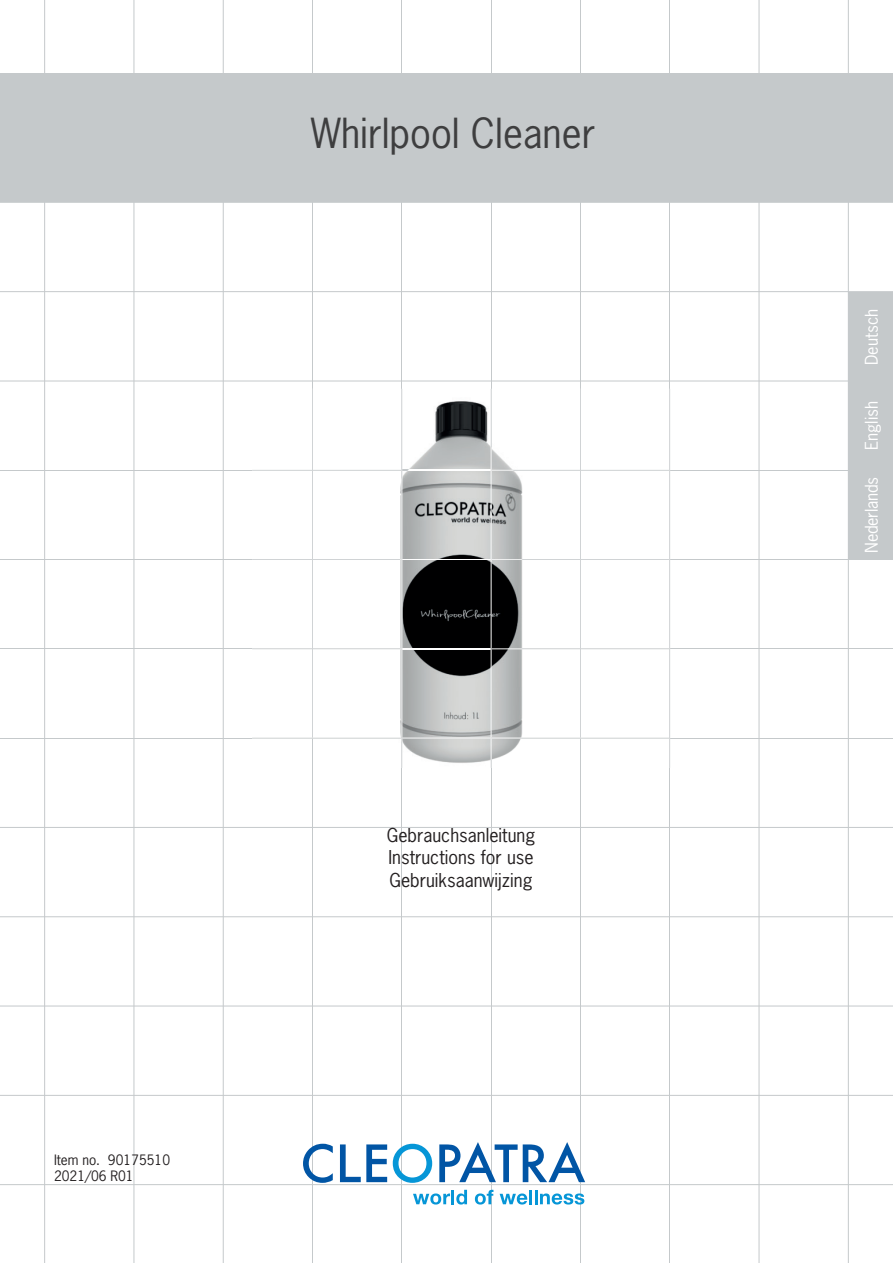
<style>
.page{position:relative;width:893px;height:1263px;background:#fff}
.page>*{position:absolute;margin:0;border:0;box-sizing:border-box;transform-origin:0 0}
.t1{font:39px "News Gothic";color:#3e3e3f}
.t2{font:18px/22.5px "News Gothic";color:#231f20;text-align:justify}
.t3{font:16.5px "News Gothic";color:#fff}
.t4{font:16.5px "News Gothic";letter-spacing:-.02em;color:#fff}
.t5{font:13.5px/16.2px "News Gothic";color:#231f20}
</style>
<div class="page">
<hr style="left:0;top:648px;width:893px;height:1px;background:#c5c9cb">
<hr style="left:0;top:559px;width:893px;height:1px;background:#c5c9cb">
<hr style="left:0;top:470px;width:893px;height:1px;background:#c5c9cb">
<hr style="left:0;top:291px;width:893px;height:1px;background:#c5c9cb">
<hr style="left:0;top:381px;width:893px;height:1px;background:#c5c9cb">
<hr style="left:312px;top:0;width:1px;height:1263px;background:#c5c9cb">
<hr style="left:580px;top:0;width:1px;height:1263px;background:#c5c9cb">
<hr style="left:491px;top:0;width:1px;height:1263px;background:#c5c9cb">
<hr style="left:401px;top:0;width:1px;height:1263px;background:#c5c9cb">
<hr style="left:134px;top:0;width:1px;height:1263px;background:#c5c9cb">
<hr style="left:759px;top:0;width:1px;height:1263px;background:#c5c9cb">
<hr style="left:848px;top:0;width:1px;height:1263px;background:#c5c9cb">
<hr style="left:44px;top:0;width:1px;height:1263px;background:#c5c9cb">
<hr style="left:0;top:827px;width:893px;height:1px;background:#c5c9cb">
<hr style="left:0;top:1006px;width:893px;height:1px;background:#c5c9cb">
<hr style="left:0;top:1095px;width:893px;height:1px;background:#c5c9cb">
<hr style="left:0;top:916px;width:893px;height:1px;background:#c5c9cb">
<hr style="left:0;top:202px;width:893px;height:1px;background:#c5c9cb">
<hr style="left:0;top:738px;width:893px;height:1px;background:#c5c9cb">
<hr style="left:223px;top:0;width:1px;height:1263px;background:#c5c9cb">
<hr style="left:669px;top:0;width:1px;height:1263px;background:#c5c9cb">
<div style="left:848px;top:470px;width:45px;height:89px;background:#c5c9cb"></div>
<div style="left:848px;top:381px;width:45px;height:89px;background:#c5c9cb"></div>
<div style="left:848px;top:292px;width:45px;height:89px;background:#c5c9cb"></div>
<svg style="left:303px;top:1144px;width:30px;height:39px"></svg>
<svg style="left:340px;top:1144px;width:47px;height:38px"></svg>
<svg style="left:393px;top:1144px;width:39px;height:39px"></svg>
<svg style="left:439px;top:1142px;width:146px;height:40px"></svg>
<svg style="left:413px;top:1193px;width:37px;height:11px"></svg>
<hr style="left:451px;top:1190px;width:3px;height:14px;background:#0696d7">
<svg style="left:456px;top:1190px;width:11px;height:14px"></svg>
<svg style="left:475px;top:1190px;width:18px;height:14px"></svg>
<svg style="left:500px;top:1193px;width:27px;height:11px"></svg>
<hr style="left:529px;top:1190px;width:3px;height:14px;background:#0696d7">
<svg style="left:535px;top:1190px;width:49px;height:14px"></svg>
<hr style="left:0;top:1184px;width:893px;height:1px;background:#c5c9cb">
<div style="left:0;top:74px;width:893px;height:128px;background:#c5c9cb"></div>
<img style="left:252px;top:389px;width:418px;height:379px">
<img style="left:492px;top:648px;width:177px;height:1px">
<img style="left:492px;top:559px;width:177px;height:1px">
<img style="left:492px;top:470px;width:177px;height:1px">
<img style="left:580px;top:389px;width:1px;height:349px">
<img style="left:252px;top:648px;width:239px;height:1px">
<img style="left:252px;top:559px;width:239px;height:1px">
<img style="left:252px;top:470px;width:239px;height:1px">
<img style="left:312px;top:389px;width:1px;height:349px">
<img style="left:580px;top:738px;width:1px;height:30px">
<img style="left:312px;top:738px;width:1px;height:30px">
<img style="left:491px;top:389px;width:1px;height:379px">
<img style="left:401px;top:389px;width:1px;height:379px">
<h1 class="t1" style="left:311px;top:108px;width:286px">Whirlpool Cleaner</h1>
<p class="t5" style="left:54px;top:1152px;width:118px">Item no. 90175510<br>2021/06 R01</p>
<p class="t2" style="left:387px;top:824px;width:150px">Gebrauchsanleitung Instructions for use Gebruiksaanwijzing</p>
<p class="t3" style="left:861px;top:365px;width:58px;rotate:-90deg">Deutsch</p>
<p class="t3" style="left:861px;top:450px;width:51px;rotate:-90deg">English</p>
<p class="t4" style="left:861px;top:553px;width:77px;rotate:-90deg">Nederlands</p>
</div>
